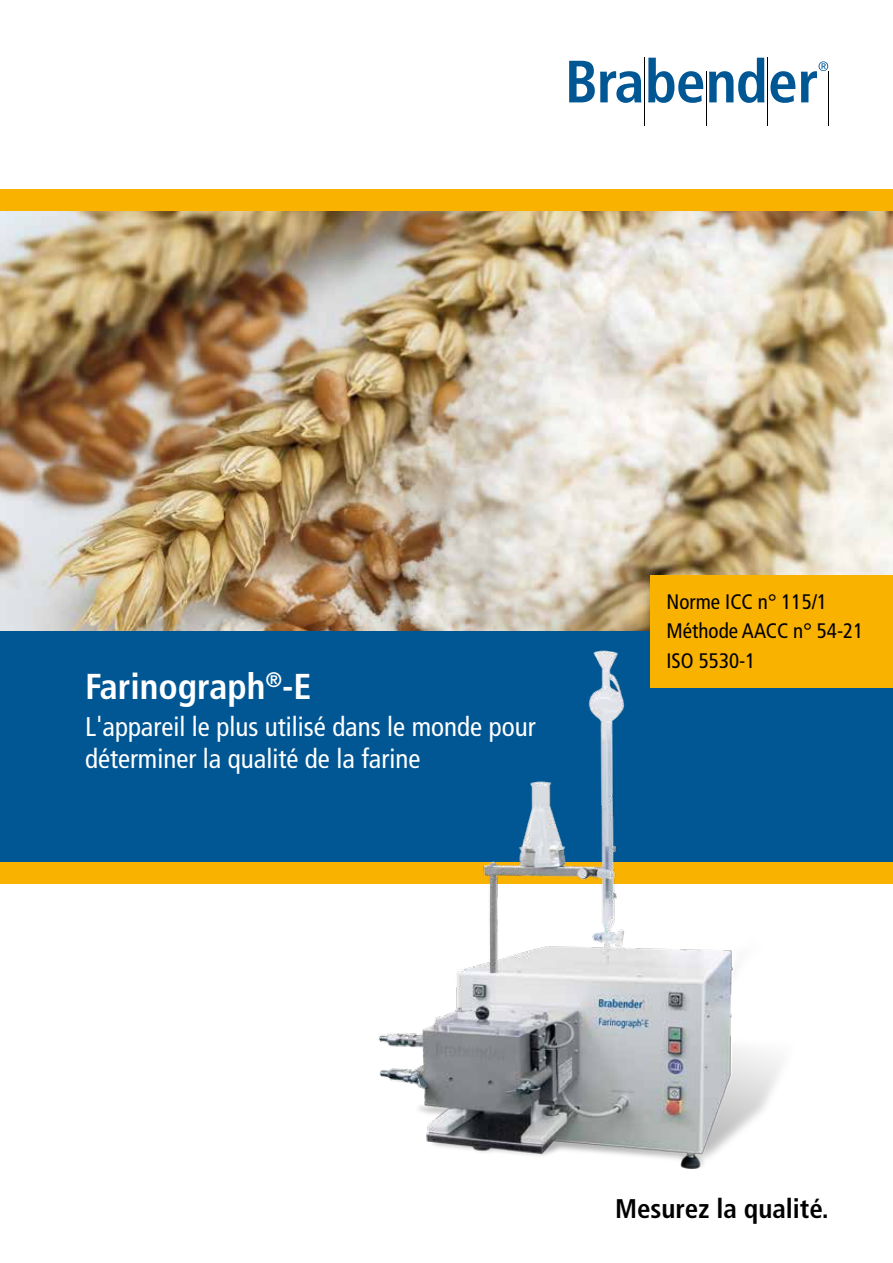
<style>
.page{position:relative;width:893px;height:1263px;background:#fff}
.page>*{position:absolute;margin:0;border:0;box-sizing:border-box;transform-origin:0 0}
.t1{font:700 condensed 36px "Frutiger LT Std";color:#fff}
.t2{font:condensed 27px/32.4px "Frutiger LT Std";color:#fff}
.t3{font:700 condensed 27px "Frutiger LT Std";color:#000}
.t4{font:condensed 21px/29.4px "Frutiger LT Std";color:#000}
</style>
<div class="page">
<img style="left:0;top:211px;width:893px;height:420px">
<svg style="left:569px;top:61px;width:72px;height:42px"></svg>
<svg style="left:648px;top:58px;width:55px;height:45px"></svg>
<svg style="left:709px;top:58px;width:55px;height:45px"></svg>
<svg style="left:770px;top:71px;width:25px;height:32px"></svg>
<svg style="left:801px;top:61px;width:27px;height:41px"></svg>
<hr style="left:644px;top:58px;width:1px;height:68px;background:#000">
<hr style="left:767px;top:58px;width:1px;height:68px;background:#000">
<hr style="left:706px;top:72px;width:1px;height:54px;background:#000">
<hr style="left:828px;top:72px;width:1px;height:54px;background:#000">
<div style="left:0;top:189px;width:893px;height:22px;background:#f9b200"></div>
<div style="left:0;top:631px;width:893px;height:253px;background:#005794"></div>
<div style="left:0;top:863px;width:893px;height:21px;background:#f9b200"></div>
<div style="left:651px;top:575px;width:242px;height:112px;background:#f9b200"></div>
<img style="left:343px;top:641px;width:495px;height:527px">
<h1 class="t1" style="left:85px;top:665px;width:228px">Farinograph<sup>®</sup>-E</h1>
<p class="t2" style="left:85px;top:710px;width:452px">L'appareil le plus utilisé dans le monde pour déterminer la qualité de la farine</p>
<p class="t4" style="left:666px;top:587px;width:198px">Norme ICC n° 115/1<br>Méthode AACC n° 54-21<br>ISO 5530-1</p>
<p class="t3" style="left:615px;top:1193px;width:215px">Mesurez la qualité.</p>
</div>
